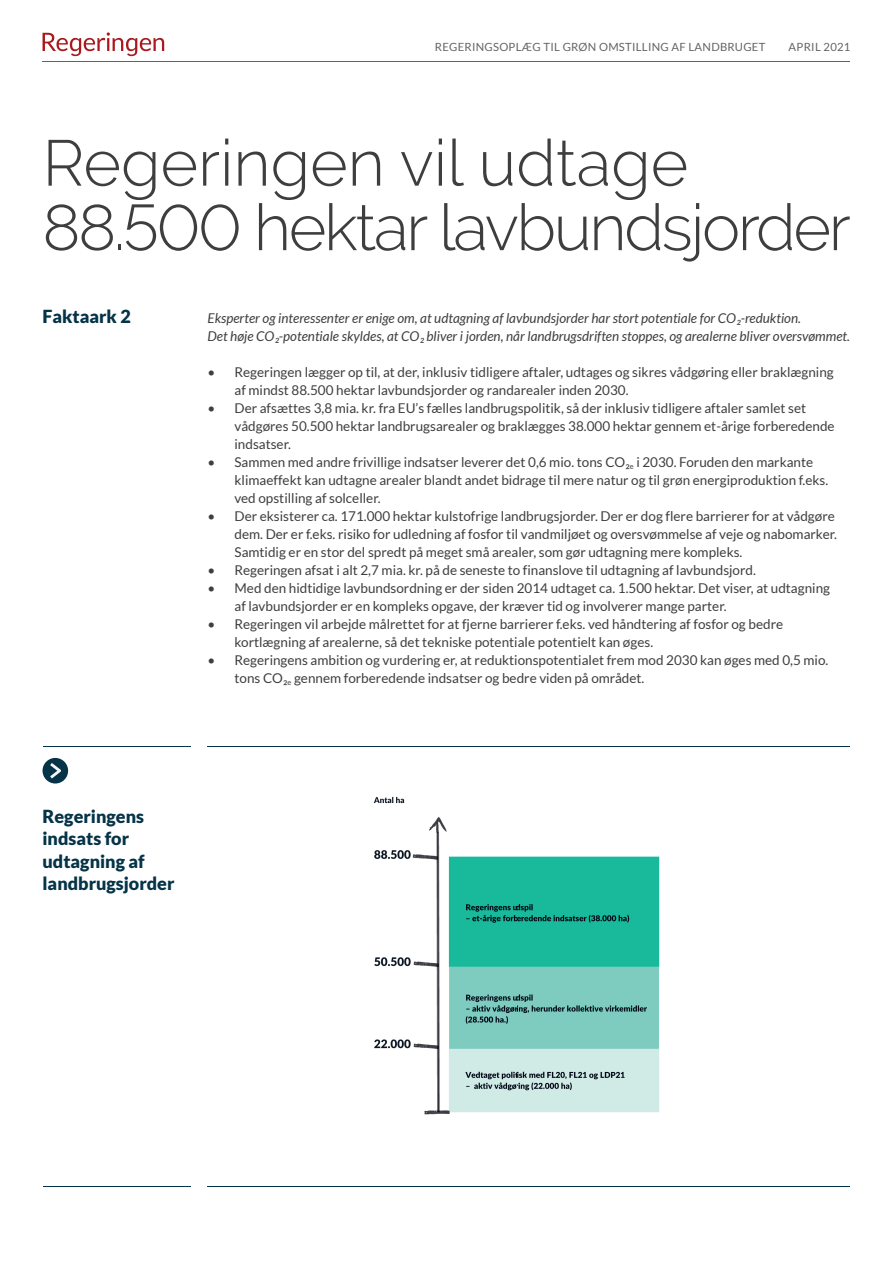
<style>
.page{position:relative;width:893px;height:1263px;background:#fff}
.page>*{position:absolute;margin:0;border:0;box-sizing:border-box;transform-origin:0 0}
.t1{font:300 64.5px/64.5px "Raleway";letter-spacing:-.035em;color:#3e3e3f}
.t2{font:900 18px/22.5px "Lato";color:#053348}
.t3{font:13.5px/18px "Lato";color:#3e3e3f}
.t4{font:italic 13.5px "Lato";color:#3e3e3f}
.t5{font:11.25px "Lato";letter-spacing:.025em;color:#636366}
</style>
<div class="page">
<svg style="left:43px;top:32px;width:121px;height:24px"></svg>
<hr style="left:43px;top:746px;width:147px;height:1px;background:#053348">
<hr style="left:207px;top:746px;width:643px;height:1px;background:#053348">
<hr style="left:43px;top:1186px;width:147px;height:1px;background:#053348">
<hr style="left:207px;top:1186px;width:643px;height:1px;background:#053348">
<div style="left:43px;top:758px;width:25px;height:25px;background:#053348;border-radius:50%"></div>
<svg style="left:50px;top:763px;width:11px;height:15px"></svg>
<img style="left:373px;top:796px;width:287px;height:319px">
<hr style="left:43px;top:61px;width:807px;height:1px;background:#636366">
<p class="t5" style="left:435px;top:41px;width:332px">REGERINGSOPLÆG TIL GRØN OMSTILLING AF LANDBRUGET</p>
<p class="t5" style="left:789px;top:41px;width:63px">APRIL 2021</p>
<h1 class="t1" style="left:43px;top:130px;width:810px">Regeringen vil udtage<br>88.500 hektar lavbundsjorder</h1>
<h2 class="t2" style="left:43px;top:305px;width:90px">Faktaark 2</h2>
<p class="t4" style="left:207px;top:311px;width:595px">Eksperter og interessenter er enige om, at udtagning af lavbundsjorder har stort potentiale for CO -reduktion.</p>
<p class="t4" style="left:736px;top:318px;width:6px">²</p>
<p class="t4" style="left:274px;top:336px;width:6px">²</p>
<p class="t4" style="left:419px;top:336px;width:6px">²</p>
<p class="t4" style="left:427px;top:329px;width:425px">bliver i jorden, når landbrugsdriften stoppes, og arealerne bliver oversvømmet.</p>
<p class="t3" style="left:234px;top:363px;width:601px;text-indent:-27px">• Regeringen lægger op til, at der, inklusiv tidligere aftaler, udtages og sikres vådgøring eller braklægning af mindst 88.500 hektar lavbundsjorder og randarealer inden 2030.</p>
<p class="t3" style="left:234px;top:399px;width:602px;text-indent:-27px">• Der afsættes 3,8 mia. kr. fra EU’s fælles landbrugspolitik, så der inklusiv tidligere aftaler samlet set vådgøres 50.500 hektar landbrugsarealer og braklægges 38.000 hektar gennem et-årige forberedende indsatser.</p>
<p class="t3" style="left:234px;top:453px;width:595px;text-indent:-27px">• Sammen med andre frivillige indsatser leverer det 0,6 mio. tons CO²<sub>e</sub> i 2030. Foruden den markante klimaeffekt kan udtagne arealer blandt andet bidrage til mere natur og til grøn energiproduktion f.eks. ved opstilling af solceller.</p>
<p class="t3" style="left:234px;top:507px;width:604px;text-indent:-27px">• Der eksisterer ca. 171.000 hektar kulstofrige landbrugsjorder. Der er dog flere barrierer for at vådgøre dem. Der er f.eks. risiko for udledning af fosfor til vandmiljøet og oversvømmelse af veje og nabomarker.<br>Samtidig er en stor del spredt på meget små arealer, som gør udtagning mere kompleks.</p>
<p class="t3" style="left:207px;top:561px;width:550px">• Regeringen afsat i alt 2,7 mia. kr. på de seneste to finanslove til udtagning af lavbundsjord.</p>
<p class="t3" style="left:234px;top:579px;width:597px;text-indent:-27px">• Med den hidtidige lavbundsordning er der siden 2014 udtaget ca. 1.500 hektar. Det viser, at udtagning af lavbundsjorder er en kompleks opgave, der kræver tid og involverer mange parter.</p>
<p class="t3" style="left:234px;top:615px;width:550px;text-indent:-27px">• Regeringen vil arbejde målrettet for at fjerne barrierer f.eks. ved håndtering af fosfor og bedre kortlægning af arealerne, så det tekniske potentiale potentielt kan øges.</p>
<p class="t3" style="left:234px;top:651px;width:595px;text-indent:-27px">• Regeringens ambition og vurdering er, at reduktionspotentialet frem mod 2030 kan øges med 0,5 mio. tons CO²<sub>e</sub> gennem forberedende indsatser og bedre viden på området.</p>
<p class="t4" style="left:207px;top:329px;width:213px">Det høje CO -potentiale skyldes, at CO</p>
<h2 class="t2" style="left:43px;top:804px;width:133px">Regeringens indsats for udtagning af landbrugsjorder</h2>
</div>
